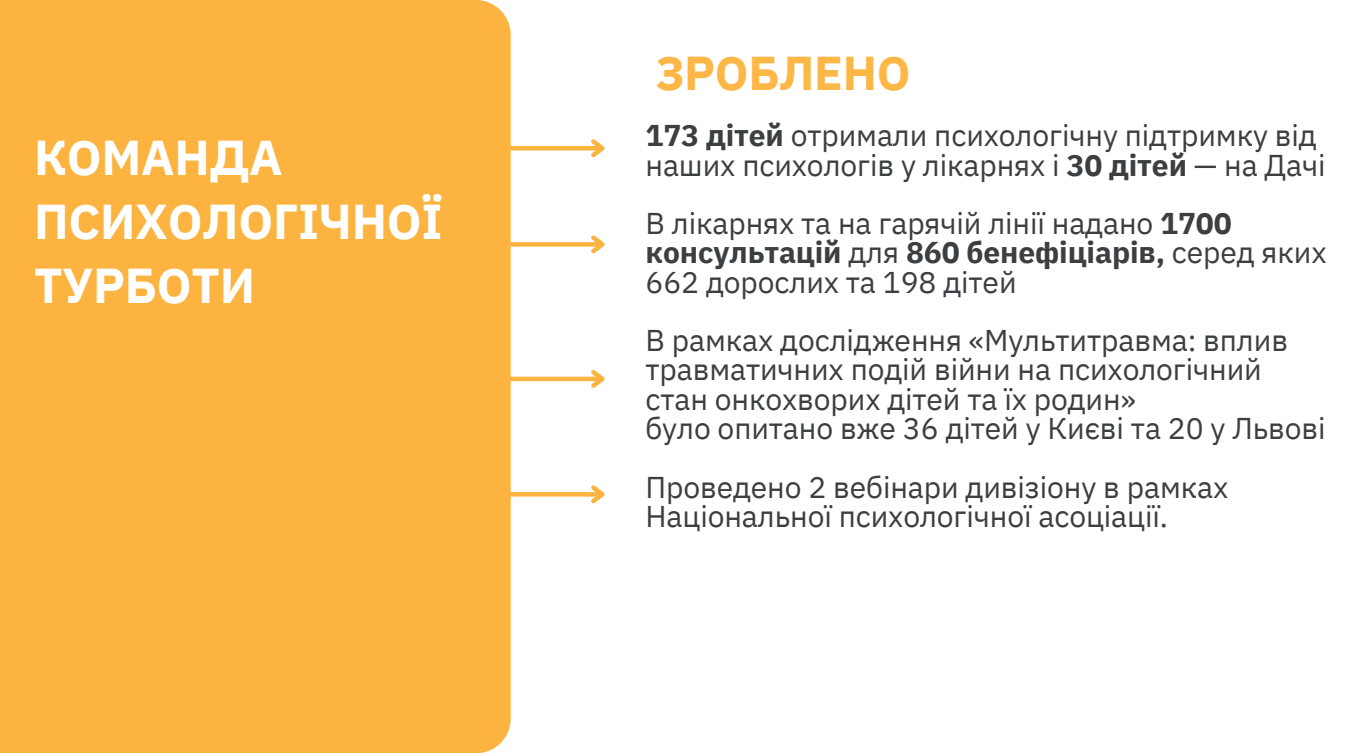
<style>
.page{position:relative;width:1345px;height:753px;background:#fff}
.page>*{position:absolute;margin:0;border:0;box-sizing:border-box;transform-origin:0 0}
.t1{font:700 48.75px/64.2px "IBM Plex Sans";letter-spacing:-.005em;color:#fff}
.t2{font:700 47.25px "IBM Plex Sans";letter-spacing:-.005em;color:#fdb746}
.t3{font:30px/29.2px "IBM Plex Sans";letter-spacing:-.005em;color:#3b3f41}
.s1{font-weight:700}
</style>
<div class="page">
<div style="left:0;top:0;width:511px;height:753px;background:#fcb33f"></div>
<hr style="left:127px;top:146px;width:475px;height:4px;background:#fcb33f">
<svg style="left:587px;top:139px;width:18px;height:19px"></svg>
<div style="left:127px;top:242px;width:475px;height:5px;background:#fcb33f"></div>
<svg style="left:587px;top:235px;width:18px;height:19px"></svg>
<div style="left:127px;top:376px;width:475px;height:5px;background:#fcb33f"></div>
<svg style="left:587px;top:370px;width:18px;height:18px"></svg>
<hr style="left:127px;top:492px;width:475px;height:4px;background:#fcb33f">
<svg style="left:587px;top:485px;width:18px;height:19px"></svg>
<p class="t1" style="left:34px;top:124px;width:410px">КОМАНДА<br>ПСИХОЛОГІЧНОЇ<br>ТУРБОТИ</p>
<p class="t2" style="left:655px;top:42px;width:257px">ЗРОБЛЕНО</p>
<h1 class="t3" style="left:645px;top:120px;width:681px"><span class="s1">173 дітей</span> отримали психологічну підтримку від наших психологів у лікарнях і <span class="s1">30 дітей</span> — на Дачі</h1>
<p class="t3" style="left:645px;top:208px;width:682px">В лікарнях та на гарячій лінії надано <span class="s1">1700 консультацій</span> для <span class="s1">860 бенефіціарів,</span> серед яких<br>662 дорослих та 198 дітей</p>
<p class="t3" style="left:645px;top:325px;width:644px">В рамках дослідження «Мультитравма: вплив травматичних подій війни на психологічний</p>
<p class="t3" style="left:645px;top:384px;width:492px">стан онкохворих дітей та їх родин»</p>
<p class="t3" style="left:645px;top:413px;width:681px">було опитано вже 36 дітей у Києві та 20 у Львові</p>
<h1 class="t3" style="left:645px;top:471px;width:584px">Проведено 2 вебінари дивізіону в рамках<br>Національної психологічної асоціації.</h1>
</div>
